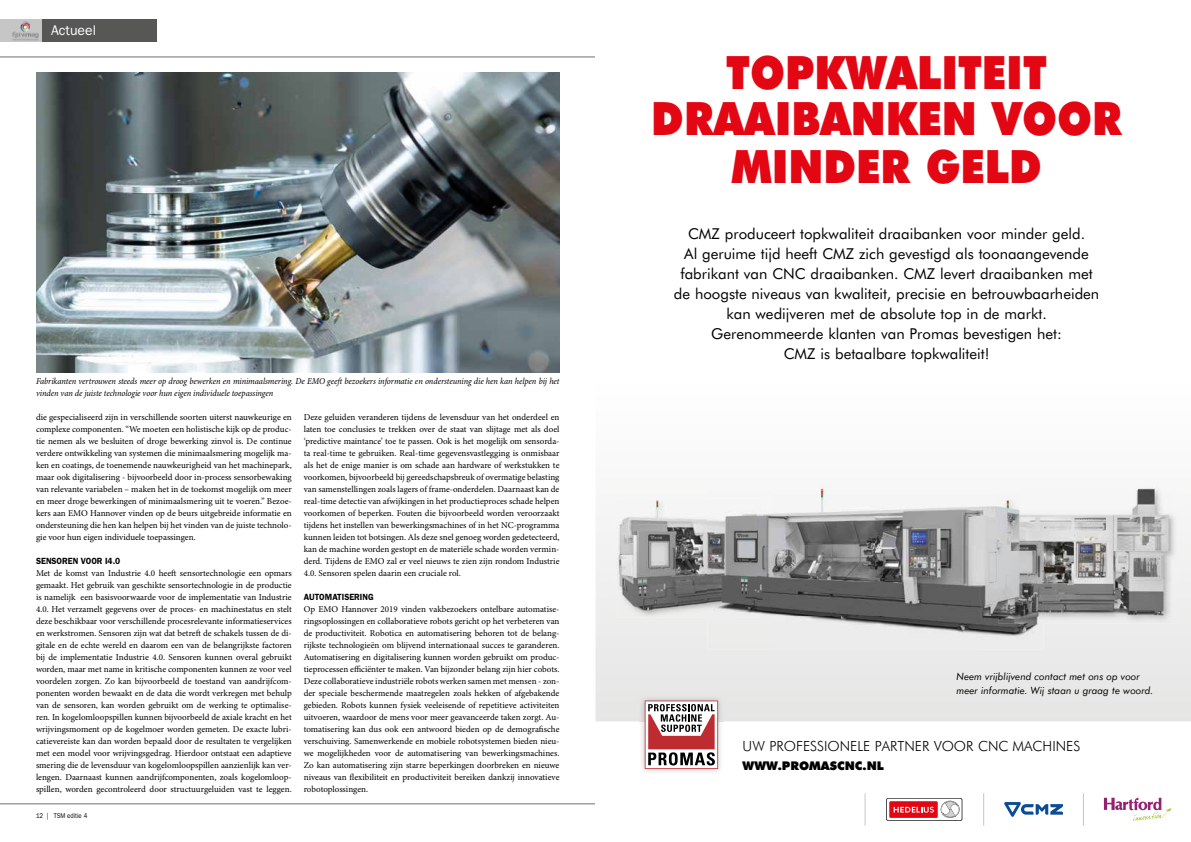
<style>
.page{position:relative;width:1191px;height:842px;background:#fff}
.page>*{position:absolute;margin:0;border:0;box-sizing:border-box;transform-origin:0 0}
.t1{font:900 46px/47px "Futura BT";color:#e30613;text-align:center;scale:.9 1}
.t2{font:15px/20px "Futura BT";color:#000;text-align:center}
.t3{font:300 14px "Futura BT";color:#000}
.t4{font:14px "Franklin Gothic";color:#fff}
.t5{font:900 12px "Futura BT";color:#000}
.t6{font:italic 10px/14px "Futura BT";color:#000}
.t7{font:9px/12px "Minion Pro";color:#000;text-align:justify}
.t8{font:italic 9px/12px "Minion Pro";letter-spacing:-.005em;color:#000;scale:.94 1}
.t9{font:600 9px "Franklin Gothic";color:#000;scale:.94 1}
.t10{font:7px "Franklin Gothic";color:#000;scale:.86 1}
</style>
<div class="page">
<hr style="left:0;top:57px;width:595px;height:1px;background:#706f6f">
<hr style="left:0;top:804px;width:595px;height:1px;background:#706f6f">
<div style="left:0;top:19px;width:157px;height:23px;background:#575756"></div>
<div style="left:0;top:19px;width:42px;height:23px;background:#c6c6c6"></div>
<img style="left:12px;top:21px;width:27px;height:19px">
<img style="left:36px;top:72px;width:523px;height:300px">
<div style="left:595px;top:516px;width:596px;height:205px;background:#e9e9e9"></div>
<img style="left:639px;top:695px;width:85px;height:77px">
<svg style="left:645px;top:700px;width:73px;height:69px"></svg>
<div style="left:885px;top:797px;width:78px;height:24px;border:1px solid #fff"></div>
<svg style="left:886px;top:798px;width:76px;height:23px"></svg>
<svg style="left:1004px;top:802px;width:59px;height:15px"></svg>
<hr style="left:983px;top:793px;width:1px;height:33px;background:#c6c6c6">
<hr style="left:865px;top:793px;width:1px;height:33px;background:#c6c6c6">
<hr style="left:1083px;top:793px;width:1px;height:33px;background:#c6c6c6">
<img style="left:616px;top:611px;width:91px;height:6px">
<img style="left:616px;top:500px;width:119px;height:111px">
<img style="left:1043px;top:511px;width:134px;height:112px">
<img style="left:1043px;top:487px;width:127px;height:32px">
<img style="left:1043px;top:519px;width:127px;height:97px">
<img style="left:762px;top:483px;width:236px;height:33px">
<img style="left:762px;top:516px;width:236px;height:67px">
<img style="left:762px;top:583px;width:236px;height:33px">
<img style="left:707px;top:616px;width:336px;height:33px">
<img style="left:707px;top:500px;width:55px;height:28px">
<img style="left:735px;top:528px;width:27px;height:89px">
<img style="left:707px;top:611px;width:28px;height:6px">
<img style="left:998px;top:498px;width:22px;height:125px">
<img style="left:1020px;top:584px;width:23px;height:39px">
<img style="left:1020px;top:511px;width:23px;height:8px">
<img style="left:998px;top:519px;width:45px;height:65px">
<svg style="left:1104px;top:798px;width:67px;height:23px"></svg>
<h3 class="t4" style="left:51px;top:22px;width:47px">Actueel</h3>
<p class="t8" style="left:36px;top:375px;width:558px">Fabrikanten vertrouwen steeds meer op droog bewerken en minimaalsmering. De EMO geeft bezoekers informatie en ondersteuning die hen kan helpen bij het vinden van de juiste technologie voor hun eigen individuele toepassingen</p>
<p class="t7" style="left:36px;top:411px;width:257px">die gespecialiseerd zijn in verschillende soorten uiterst nauwkeurige en complexe componenten. “We moeten een holistische kijk op de produc&shy;tie nemen als we besluiten of droge bewerking zinvol is. De continue verdere ontwikkeling van systemen die minimaalsmering mogelijk ma&shy;ken en coatings, de toenemende nauwkeurigheid van het machinepark, maar ook digitalisering - bijvoorbeeld door in-process sensorbewaking van relevante variabelen – maken het in de toekomst mogelijk om meer en meer droge bewerkingen of minimaalsmering uit te voeren.” Bezoe&shy;kers aan EMO Hannover vinden op de beurs uitgebreide informatie en ondersteuning die hen kan helpen bij het vinden van de juiste technolo&shy;gie voor hun eigen individuele toepassingen.</p>
<p class="t9" style="left:36px;top:556px;width:91px">SENSOREN VOOR I4.0</p>
<p class="t7" style="left:36px;top:567px;width:257px">Met de komst van Industrie 4.0 heeft sensortechnologie een opmars gemaakt. Het gebruik van geschikte sensortechnologie in de productie is namelijk een basisvoorwaarde voor de implementatie van Industrie 4.0. Het verzamelt gegevens over de proces- en machinestatus en stelt deze beschikbaar voor verschillende procesrelevante informatieservices en werkstromen. Sensoren zijn wat dat betreft de schakels tussen de di&shy;gitale en de echte wereld en daarom een van de belangrijkste factoren bij de implementatie Industrie 4.0. Sensoren kunnen overal gebruikt worden, maar met name in kritische componenten kunnen ze voor veel voordelen zorgen. Zo kan bijvoorbeeld de toestand van aandrijfcom&shy;ponenten worden bewaakt en de data die wordt verkregen met behulp van de sensoren, kan worden gebruikt om de werking te optimalise&shy;ren. In kogelomloopspillen kunnen bijvoorbeeld de axiale kracht en het wrijvingsmoment op de kogelmoer worden gemeten. De exacte lubri&shy;catievereiste kan dan worden bepaald door de resultaten te vergelijken met een model voor wrijvingsgedrag. Hierdoor ontstaat een adaptieve smering die de levensduur van kogelomloopspillen aanzienlijk kan ver&shy;lengen. Daarnaast kunnen aandrijfcomponenten, zoals kogelomloop&shy;spillen, worden gecontroleerd door structuurgeluiden vast te leggen.</p>
<p class="t10" style="left:36px;top:812px;width:61px">12 | TSM editie 4</p>
<p class="t7" style="left:304px;top:411px;width:257px">Deze geluiden veranderen tijdens de levensduur van het onderdeel en laten toe conclusies te trekken over de staat van slijtage met als doel ‘predictive maintance’ toe te passen. Ook is het mogelijk om sensorda&shy;ta real-time te gebruiken. Real-time gegevensvastlegging is onmisbaar als het de enige manier is om schade aan hardware of werkstukken te voorkomen, bijvoorbeeld bij gereedschapsbreuk of overmatige belasting van samenstellingen zoals lagers of frame-onderdelen. Daarnaast kan de real-time detectie van afwijkingen in het productieproces schade helpen voorkomen of beperken. Fouten die bijvoorbeeld worden veroorzaakt tijdens het instellen van bewerkingsmachines of in het NC-programma kunnen leiden tot botsingen. Als deze snel genoeg worden gedetecteerd, kan de machine worden gestopt en de materiële schade worden vermin&shy;derd. Tijdens de EMO zal er veel nieuws te zien zijn rondom Industrie 4.0. Sensoren spelen daarin een cruciale rol.</p>
<p class="t9" style="left:304px;top:592px;width:76px">AUTOMATISERING</p>
<p class="t7" style="left:304px;top:603px;width:257px">Op EMO Hannover 2019 vinden vakbezoekers ontelbare automatise&shy;ringsoplossingen en collaboratieve robots gericht op het verbeteren van de productiviteit. Robotica en automatisering behoren tot de belang&shy;rijkste technologieën om blijvend internationaal succes te garanderen.<br>Automatisering en digitalisering kunnen worden gebruikt om produc&shy;tieprocessen efficiënter te maken. Van bijzonder belang zijn hier cobots.<br>Deze collaboratieve industriële robots werken samen met mensen - zon&shy;der speciale beschermende maatregelen zoals hekken of afgebakende gebieden. Robots kunnen fysiek veeleisende of repetitieve activiteiten uitvoeren, waardoor de mens voor meer geavanceerde taken zorgt. Au&shy;tomatisering kan dus ook een antwoord bieden op de demografische verschuiving. Samenwerkende en mobiele robotsystemen bieden nieu&shy;we mogelijkheden voor de automatisering van bewerkingsmachines.<br>Zo kan automatisering zijn starre beperkingen doorbreken en nieuwe niveaus van flexibiliteit en productiviteit bereiken dankzij innovatieve robotoplossingen.</p>
<h1 class="t1" style="left:651px;top:49px;width:524px">TOPKWALITEIT<br>DRAAIBANKEN VOOR<br>MINDER GELD</h1>
<p class="t2" style="left:674px;top:224px;width:427px">CMZ produceert topkwaliteit draaibanken voor minder geld.<br>Al geruime tijd heeft CMZ zich gevestigd als toonaangevende fabrikant van CNC draaibanken. CMZ levert draaibanken met de hoogste niveaus van kwaliteit, precisie en betrouwbaarheiden kan wedijveren met de absolute top in de markt.<br>Gerenommeerde klanten van Promas bevestigen het:<br>CMZ is betaalbare topkwaliteit!</p>
<p class="t6" style="left:956px;top:669px;width:198px">Neem vrijblijvend contact met ons op voor meer informatie. Wij staan u graag te woord.</p>
<h3 class="t3" style="left:742px;top:737px;width:339px">UW PROFESSIONELE PARTNER VOOR CNC MACHINES</h3>
<h3 class="t5" style="left:742px;top:758px;width:143px">WWW.PROMASCNC.NL</h3>
</div>
